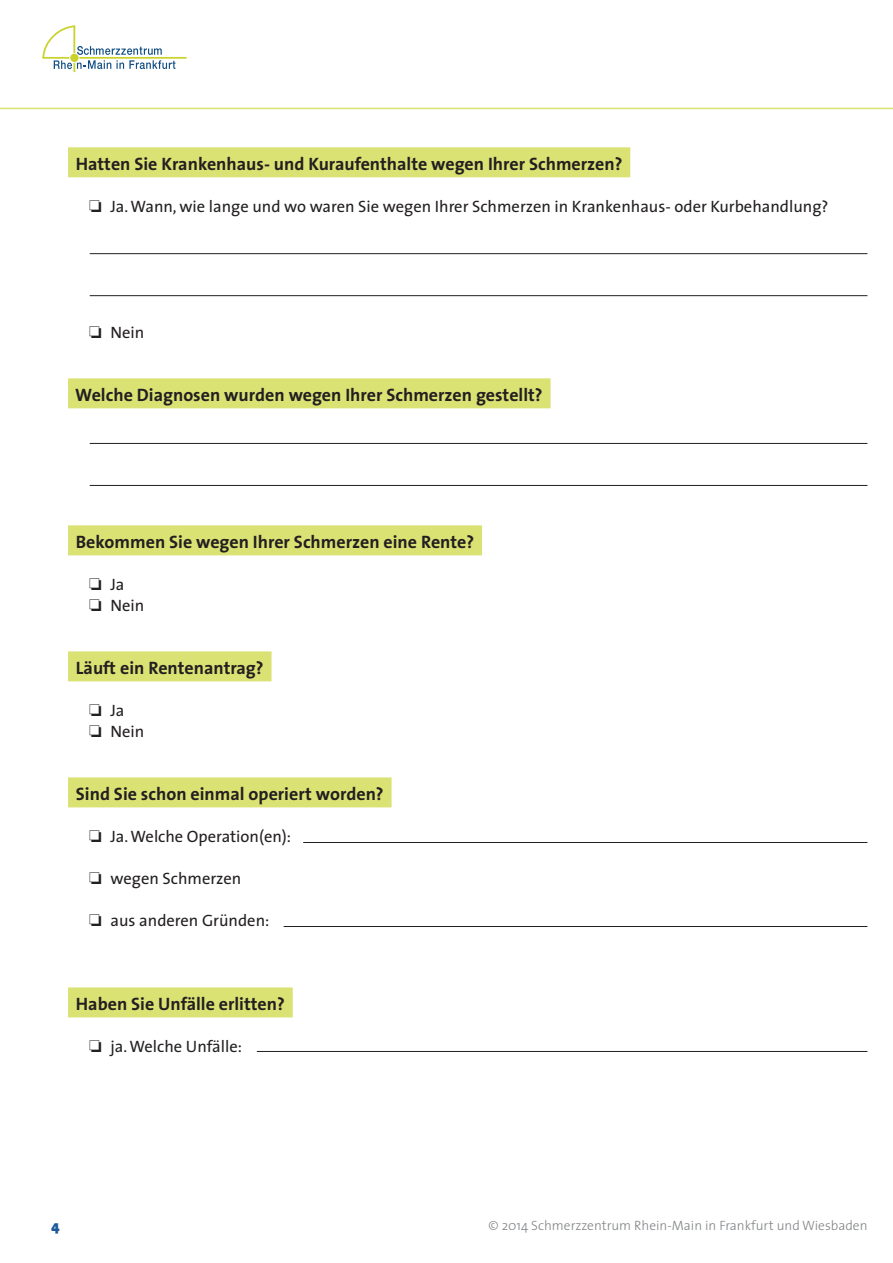
<style>
.page{position:relative;width:893px;height:1263px;background:#fff}
.page>*{position:absolute;margin:0;border:0;box-sizing:border-box;transform-origin:0 0}
.t1{font:700 18px "The Sans";color:#231f20}
.t2{font:16.5px/21px "The Sans";color:#231f20}
.t3{font:900 15px "The Sans";color:#1e599b}
.t4{font:300 13.5px "The Sans";color:#808285}
</style>
<div class="page">
<hr style="left:79px;top:57px;width:108px;height:2px;background:#cad22c">
<svg style="left:43px;top:26px;width:132px;height:46px"></svg>
<hr style="left:0;top:108px;width:893px;height:1px;background:#dae274">
<div style="left:68px;top:147px;width:562px;height:30px;background:#dae274"></div>
<div style="left:68px;top:378px;width:483px;height:30px;background:#dae274"></div>
<div style="left:68px;top:525px;width:414px;height:30px;background:#dae274"></div>
<div style="left:68px;top:651px;width:204px;height:30px;background:#dae274"></div>
<div style="left:68px;top:777px;width:324px;height:30px;background:#dae274"></div>
<div style="left:68px;top:987px;width:225px;height:30px;background:#dae274"></div>
<hr style="left:90px;top:253px;width:777px;height:1px;background:#231f20">
<hr style="left:90px;top:443px;width:777px;height:1px;background:#231f20">
<hr style="left:90px;top:295px;width:777px;height:1px;background:#231f20">
<hr style="left:90px;top:485px;width:777px;height:1px;background:#231f20">
<hr style="left:303px;top:842px;width:564px;height:1px;background:#231f20">
<hr style="left:284px;top:926px;width:583px;height:1px;background:#231f20">
<hr style="left:257px;top:1051px;width:610px;height:1px;background:#231f20">
<p class="t1" style="left:76px;top:149px;width:548px">Hatten Sie Krankenhaus- und Kuraufenthalte wegen Ihrer Schmerzen?</p>
<p class="t2" style="left:89px;top:195px;width:741px">❏ Ja. Wann, wie lange und wo waren Sie wegen Ihrer Schmerzen in Krankenhaus- oder Kurbehandlung?</p>
<p class="t2" style="left:89px;top:321px;width:57px">❏ Nein</p>
<p class="t1" style="left:75px;top:380px;width:469px">Welche Diagnosen wurden wegen Ihrer Schmerzen gestellt?</p>
<p class="t1" style="left:76px;top:527px;width:400px">Bekommen Sie wegen Ihrer Schmerzen eine Rente?</p>
<p class="t2" style="left:89px;top:573px;width:57px">❏ Ja<br>❏ Nein</p>
<p class="t1" style="left:76px;top:653px;width:189px">Läuft ein Rentenantrag?</p>
<p class="t2" style="left:89px;top:699px;width:57px">❏ Ja<br>❏ Nein</p>
<p class="t1" style="left:76px;top:779px;width:309px">Sind Sie schon einmal operiert worden?</p>
<p class="t2" style="left:89px;top:825px;width:203px">❏ Ja. Welche Operation(en):</p>
<p class="t2" style="left:89px;top:867px;width:153px">❏ wegen Schmerzen</p>
<p class="t2" style="left:89px;top:909px;width:182px">❏ aus anderen Gründen:</p>
<p class="t1" style="left:76px;top:989px;width:210px">Haben Sie Unfälle erlitten?</p>
<p class="t2" style="left:89px;top:1035px;width:154px">❏ ja. Welche Unfälle:</p>
<p class="t3" style="left:51px;top:1213px;width:10px">4</p>
<p class="t4" style="left:489px;top:1214px;width:380px">© 2014 Schmerzzentrum Rhein-Main in Frankfurt und Wiesbaden</p>
</div>
